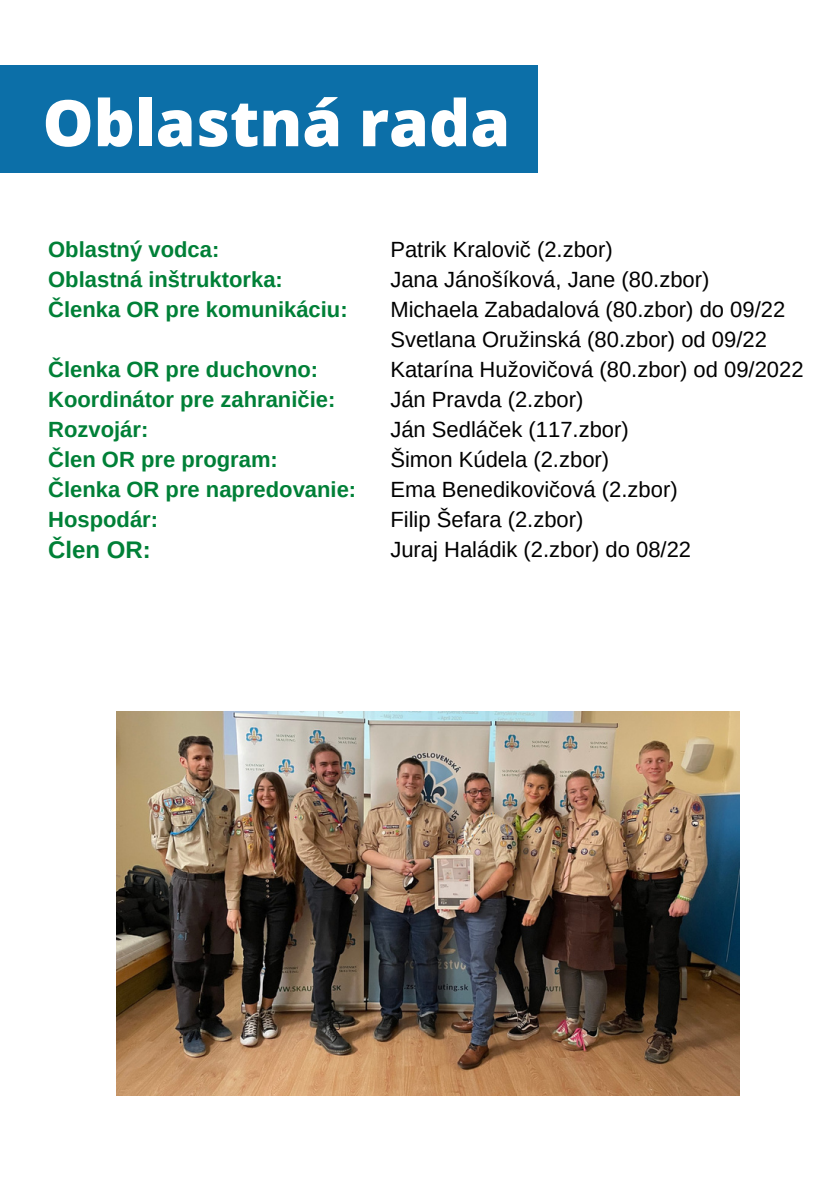
<style>
.page{position:relative;width:839px;height:1191px;background:#fff}
.page>*{position:absolute;margin:0;border:0;box-sizing:border-box;transform-origin:0 0}
.t1{font:800 64.2px "Open Sans";color:#fff}
.t2{font:700 24px "Arimo";color:#008037}
.t3{font:22px "Arimo";color:#000}
.t4{font:700 22px "Arimo";color:#008037}
</style>
<div class="page">
<div style="left:0;top:66px;width:537px;height:107px;background:#0c6fa8"></div>
<img style="left:117px;top:711px;width:622px;height:385px">
<p class="t1" style="left:43px;top:78px;width:469px">Oblastná rada</p>
<p class="t4" style="left:48px;top:237px;width:173px">Oblastný vodca:</p>
<p class="t4" style="left:48px;top:267px;width:236px">Oblastná inštruktorka:</p>
<p class="t4" style="left:48px;top:297px;width:301px">Členka OR pre komunikáciu:</p>
<p class="t4" style="left:48px;top:357px;width:271px">Členka OR pre duchovno:</p>
<p class="t4" style="left:48px;top:387px;width:289px">Koordinátor pre zahraničie:</p>
<p class="t4" style="left:48px;top:417px;width:102px">Rozvojár:</p>
<p class="t4" style="left:48px;top:447px;width:231px">Člen OR pre program:</p>
<p class="t4" style="left:48px;top:477px;width:309px">Členka OR pre napredovanie:</p>
<p class="t4" style="left:48px;top:507px;width:111px">Hospodár:</p>
<p class="t2" style="left:48px;top:537px;width:104px">Člen OR:</p>
<p class="t3" style="left:390px;top:237px;width:224px">Patrik Kralovič (2.zbor)</p>
<p class="t3" style="left:390px;top:267px;width:320px">Jana Jánošíková, Jane (80.zbor)</p>
<p class="t3" style="left:390px;top:297px;width:396px">Michaela Zabadalová (80.zbor) do 09/22</p>
<p class="t3" style="left:390px;top:327px;width:378px">Svetlana Oružinská (80.zbor) od 09/22</p>
<p class="t3" style="left:390px;top:357px;width:415px">Katarína Hužovičová (80.zbor) od 09/2022</p>
<p class="t3" style="left:390px;top:387px;width:195px">Ján Pravda (2.zbor)</p>
<p class="t3" style="left:390px;top:417px;width:240px">Ján Sedláček (117.zbor)</p>
<p class="t3" style="left:390px;top:447px;width:220px">Šimon Kúdela (2.zbor)</p>
<p class="t3" style="left:390px;top:477px;width:289px">Ema Benedikovičová (2.zbor)</p>
<p class="t3" style="left:390px;top:507px;width:195px">Filip Šefara (2.zbor)</p>
<p class="t3" style="left:390px;top:537px;width:302px">Juraj Haládik (2.zbor) do 08/22</p>
</div>
